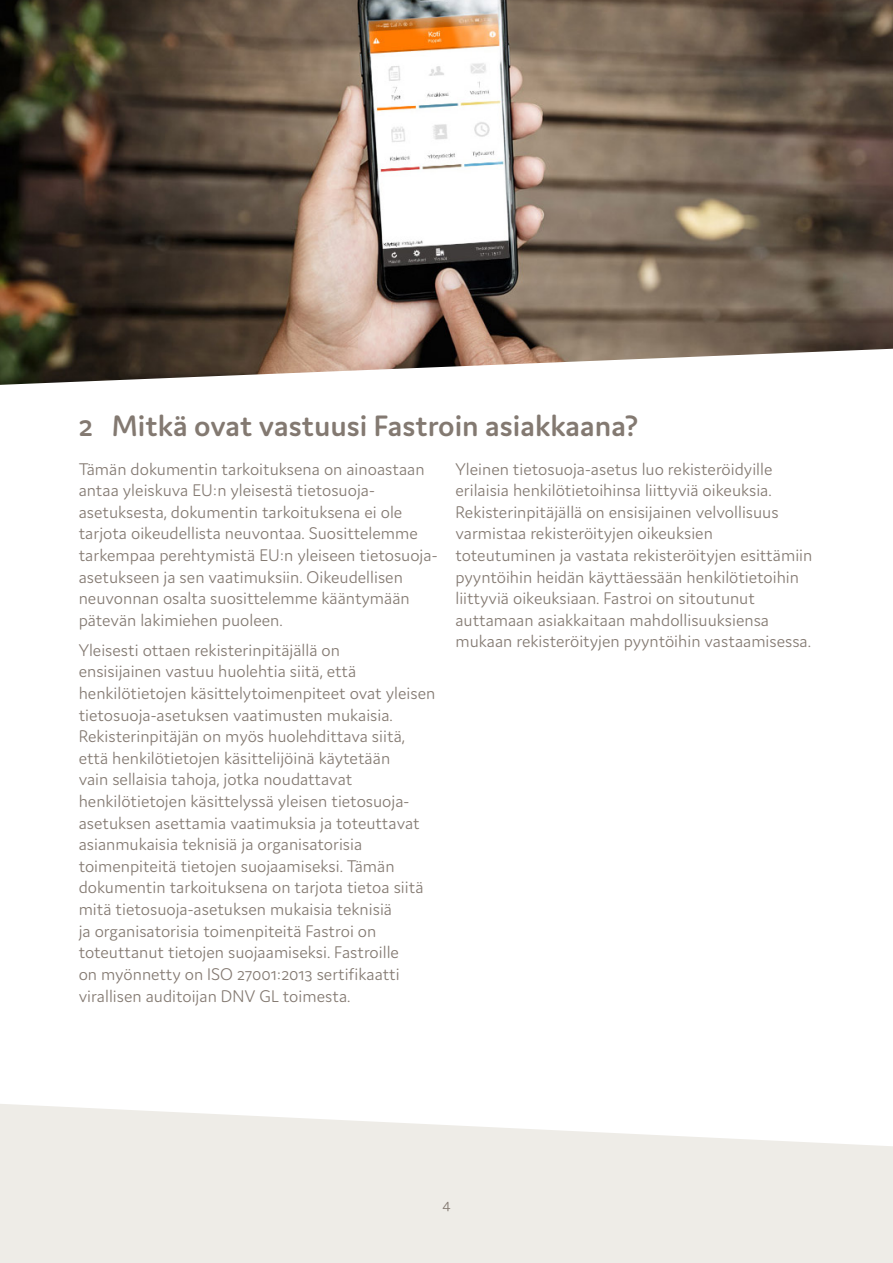
<style>
.page{position:relative;width:893px;height:1263px;background:#fff}
.page>*{position:absolute;margin:0;border:0;box-sizing:border-box;transform-origin:0 0}
.Otsikko_2{font:600 31.5px "Domus";color:#837971}
.Leipäteksti{font:300 18px/21.6px "Domus";color:#837971}
.t1{font:300 16.5px "Domus";color:#837971}
</style>
<div class="page">
<svg style="left:0;top:1104px;width:893px;height:159px;background:#f0eeea"></svg>
<img style="left:0;top:0;width:893px;height:385px">
<p class="Otsikko_2" style="left:79px;top:408px;width:561px">2 Mitkä ovat vastuusi Fastroin asiakkaana?</p>
<p class="Leipäteksti" style="left:79px;top:458px;width:360px">Tämän dokumentin tarkoituksena on ainoastaan antaa yleiskuva EU:n yleisestä tietosuoja&shy;asetuksesta, dokumentin tarkoituksena ei ole tarjota oikeudellista neuvontaa. Suosittelemme tarkempaa perehtymistä EU:n yleiseen tietosuoja&shy;asetukseen ja sen vaatimuksiin. Oikeudellisen neuvonnan osalta suosittelemme kääntymään pätevän lakimiehen puoleen.</p>
<p class="Leipäteksti" style="left:79px;top:639px;width:358px">Yleisesti ottaen rekisterinpitäjällä on<br>ensisijainen vastuu huolehtia siitä, että henkilötietojen käsittelytoimenpiteet ovat yleisen tietosuoja-asetuksen vaatimusten mukaisia.<br>Rekisterinpitäjän on myös huolehdittava siitä, että henkilötietojen käsittelijöinä käytetään<br>vain sellaisia tahoja, jotka noudattavat henkilötietojen käsittelyssä yleisen tietosuoja&shy;asetuksen asettamia vaatimuksia ja toteuttavat asianmukaisia teknisiä ja organisatorisia toimenpiteitä tietojen suojaamiseksi. Tämän dokumentin tarkoituksena on tarjota tietoa siitä mitä tietosuoja-asetuksen mukaisia teknisiä<br>ja organisatorisia toimenpiteitä Fastroi on toteuttanut tietojen suojaamiseksi. Fastroille<br>on myönnetty on ISO 27001:2013 sertifikaatti virallisen auditoijan DNV GL toimesta.</p>
<p class="Leipäteksti" style="left:455px;top:458px;width:358px">Yleinen tietosuoja-asetus luo rekisteröidyille erilaisia henkilötietoihinsa liittyviä oikeuksia.<br>Rekisterinpitäjällä on ensisijainen velvollisuus varmistaa rekisteröityjen oikeuksien toteutuminen ja vastata rekisteröityjen esittämiin pyyntöihin heidän käyttäessään henkilötietoihin liittyviä oikeuksiaan. Fastroi on sitoutunut auttamaan asiakkaitaan mahdollisuuksiensa mukaan rekisteröityjen pyyntöihin vastaamisessa.</p>
<p class="t1" style="left:442px;top:1195px;width:10px">4</p>
</div>
